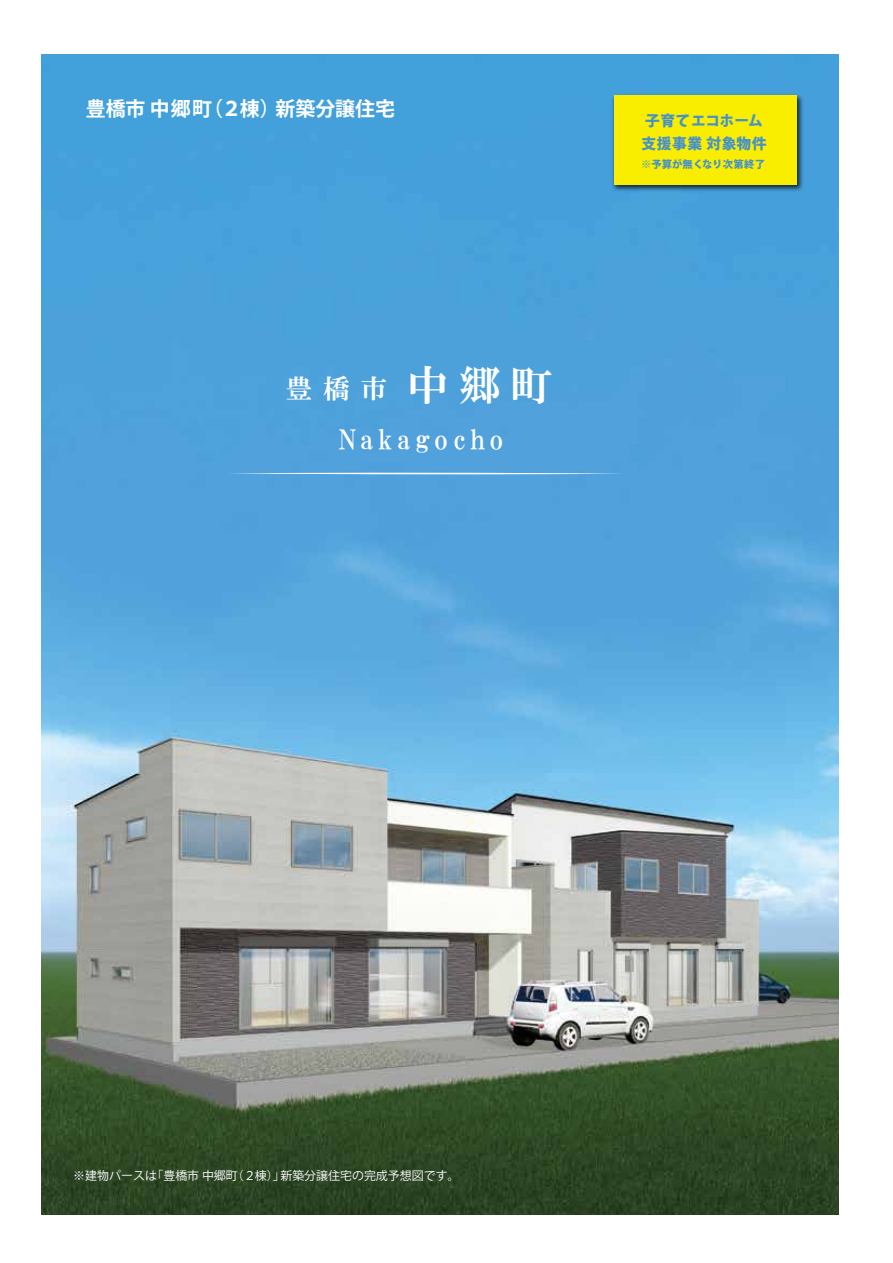
<style>
.page{position:relative;width:893px;height:1263px;background:#fff}
.page>*{position:absolute;margin:0;border:0;box-sizing:border-box;transform-origin:0 0}
.t1{font:27px "HGP Mincho E";letter-spacing:.17em;color:#fff}
.t2{font:26.55px "HGP Mincho E";color:#fff}
.t3{font:700 19.95px "Koz Go Pro";color:#fff}
.t4{font:800 14.85px/23px "Koz Go Pr 6 N";letter-spacing:.02em;color:#4692c8}
.t5{font:12px "Koz Go Pro";color:#fff}
.t6{font:800 10.35px "Koz Go Pr 6 N";color:#4692c8}
.s1{font-size:41.85px}
</style>
<div class="page">
<img style="left:41px;top:54px;width:797px;height:1161px">
<img style="left:610px;top:91px;width:195px;height:103px">
<div style="left:614px;top:96px;width:182px;height:89px;background:#faee00"></div>
<svg style="left:226px;top:472px;width:398px;height:3px"></svg>
<h3 class="t3" style="left:86px;top:95px;width:311px">豊橋市 中郷町（２棟）新築分譲住宅</h3>
<h2 class="t2" style="left:285px;top:375px;width:269px">豊橋市 <span class="s1">中郷町</span></h2>
<h1 class="t1" style="left:339px;top:425px;width:167px">Nakagocho</h1>
<p class="t4" style="left:641px;top:110px;width:126px">子育てエコホーム支援事業 対象物件</p>
<p class="t6" style="left:641px;top:158px;width:125px">※予算が無くなり次第終了</p>
<p class="t5" style="left:73px;top:1167px;width:388px">※建物パースは「豊橋市 中郷町（２棟）」新築分譲住宅の完成予想図です。</p>
</div>
